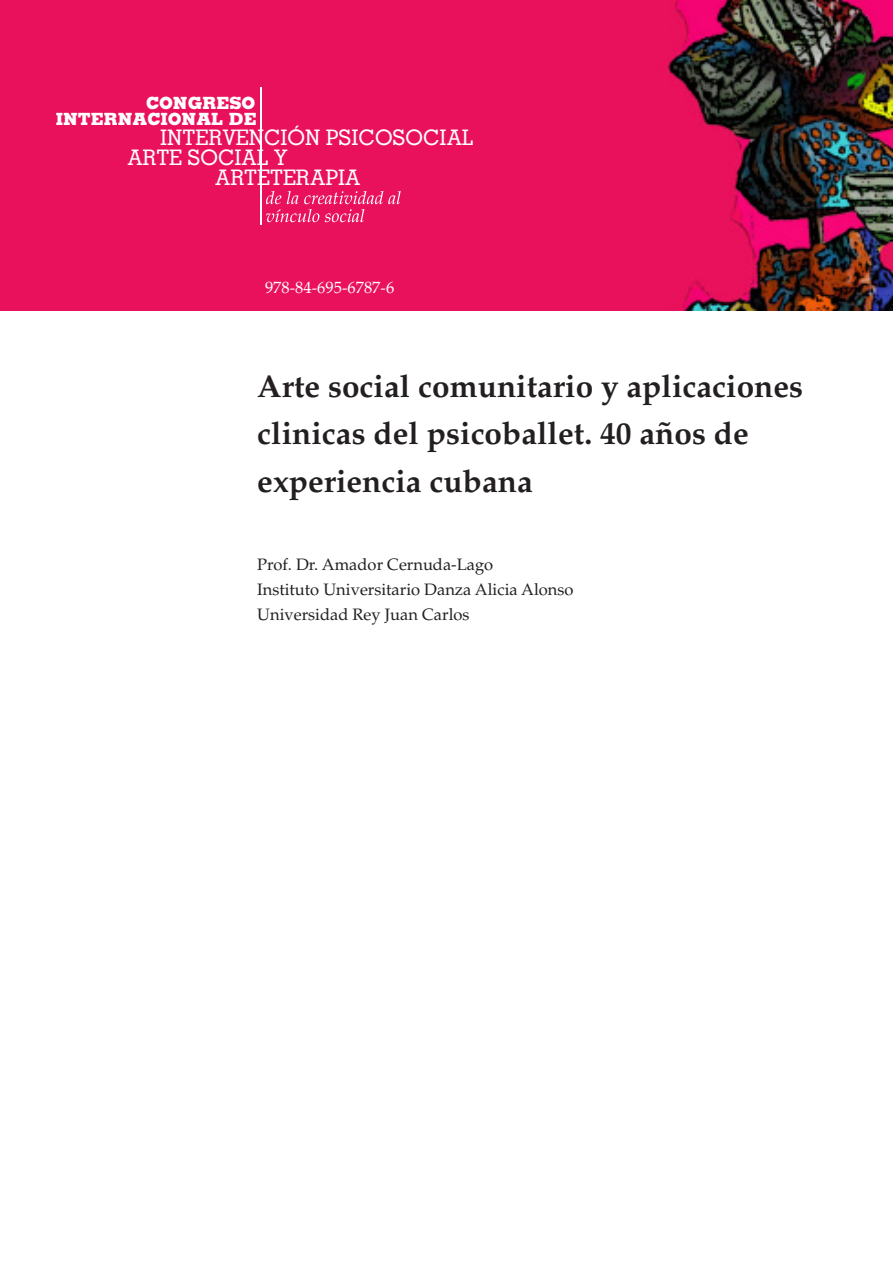
<style>
.page{position:relative;width:893px;height:1263px;background:#fff}
.page>*{position:absolute;margin:0;border:0;box-sizing:border-box;transform-origin:0 0}
.TITULO{font:700 31.5px/47.2px "Palatino LT Std";color:#231f20}
.t1{font:500 21.3px "Memphis";color:#fff}
.t2{font:800 16.8px/16.6px "Memphis";color:#fff;text-align:right}
.AUTOR{font:16.5px "Palatino LT Std";color:#231f20}
.PARRAFO{font:16.5px "Palatino Linotype";color:#fff}
</style>
<div class="page">
<img style="left:0;top:0;width:893px;height:311px">
<hr style="left:260px;top:87px;width:1px;height:137px;background:#fff">
<svg style="left:266px;top:191px;width:135px;height:31px;background:#ec3574"></svg>
<p class="t2" style="left:56px;top:94px;width:202px">CONGRESO<br>INTERNACIONAL DE</p>
<p class="t1" style="left:160px;top:124px;width:315px">INTERVENCIÓN PSICOSOCIAL</p>
<p class="t1" style="left:127px;top:145px;width:162px">ARTE SOCIAL Y</p>
<p class="t1" style="left:215px;top:164px;width:147px">ARTETERAPIA</p>
<p class="PARRAFO" style="left:265px;top:275px;width:131px">978-84-695-6787-6</p>
<p class="TITULO" style="left:257px;top:363px;width:547px">Arte social comunitario y aplicaciones clinicas del psicoballet. 40 años de experiencia cubana</p>
<p class="AUTOR" style="left:257px;top:555px;width:238px">Prof. Dr. Amador Cernuda-Lago</p>
<p class="AUTOR" style="left:257px;top:580px;width:318px">Instituto Universitario Danza Alicia Alonso</p>
<p class="AUTOR" style="left:257px;top:604px;width:214px">Universidad Rey Juan Carlos</p>
</div>
